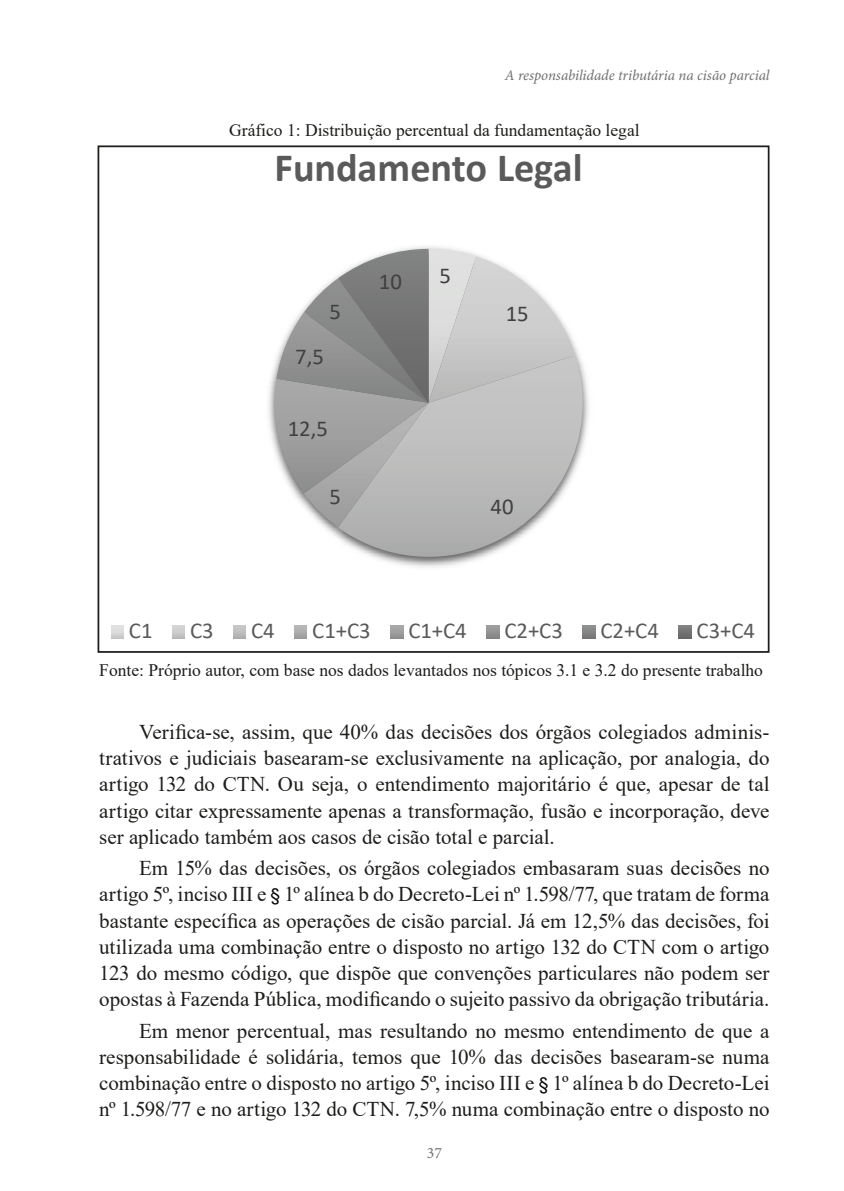
<style>
.page{position:relative;width:844px;height:1191px;background:#fff}
.page>*{position:absolute;margin:0;border:0;box-sizing:border-box;transform-origin:0 0}
.t1{font:700 40.25px "Calibri";color:#5b5a5a}
.t2{font:22.75px "Calibri";color:#5b5a5a}
.t3{font:22.75px "Calibri";color:#414141}
.t4{font:21px/26.2px "Times New Roman";letter-spacing:-.005em;color:#1d1d1b;text-align:justify}
.t5{font:17.5px "Times New Roman";color:#1d1d1b}
.t6{font:15.75px "Minion Pro";color:#70706f}
.t7{font:italic 14.88px "Minion Pro";letter-spacing:-.005em;color:#70706f}
.s1{font-family:"Arial";font-size:17.5px;color:#020203}
</style>
<div class="page">
<svg style="left:338px;top:355px;width:251px;height:209px"></svg>
<svg style="left:270px;top:249px;width:305px;height:278px;background:#b9b9b9"></svg>
<svg style="left:111px;top:625px;width:13px;height:13px"></svg>
<svg style="left:172px;top:625px;width:13px;height:13px"></svg>
<svg style="left:233px;top:625px;width:13px;height:13px"></svg>
<svg style="left:294px;top:625px;width:13px;height:13px"></svg>
<svg style="left:390px;top:625px;width:13px;height:13px"></svg>
<svg style="left:486px;top:625px;width:13px;height:13px"></svg>
<svg style="left:582px;top:625px;width:13px;height:13px"></svg>
<svg style="left:678px;top:625px;width:13px;height:13px"></svg>
<div style="left:97px;top:145px;width:672px;height:508px;border:2px solid #1d1d1b"></div>
<p class="t7" style="left:504px;top:65px;width:266px">A responsabilidade tributária na cisão parcial</p>
<p class="t5" style="left:229px;top:118px;width:412px">Gráfico 1: Distribuição percentual da fundamentação legal</p>
<h1 class="t1" style="left:274px;top:139px;width:309px">Fundamento Legal</h1>
<p class="t3" style="left:329px;top:295px;width:13px">5</p>
<p class="t3" style="left:295px;top:341px;width:30px">7,5</p>
<p class="t3" style="left:288px;top:413px;width:42px">12,5</p>
<p class="t3" style="left:329px;top:481px;width:13px">5</p>
<p class="t3" style="left:379px;top:265px;width:25px">10</p>
<p class="t3" style="left:439px;top:259px;width:13px">5</p>
<p class="t3" style="left:505px;top:297px;width:25px">15</p>
<p class="t3" style="left:490px;top:490px;width:25px">40</p>
<p class="t2" style="left:129px;top:615px;width:25px">C1</p>
<p class="t2" style="left:190px;top:615px;width:25px">C3</p>
<p class="t2" style="left:251px;top:615px;width:25px">C4</p>
<p class="t2" style="left:312px;top:615px;width:60px">C1+C3</p>
<p class="t2" style="left:408px;top:615px;width:60px">C1+C4</p>
<p class="t2" style="left:504px;top:615px;width:60px">C2+C3</p>
<p class="t2" style="left:600px;top:615px;width:60px">C2+C4</p>
<p class="t2" style="left:696px;top:615px;width:60px">C3+C4</p>
<p class="t5" style="left:99px;top:658px;width:665px">Fonte: Próprio autor, com base nos dados levantados nos tópicos 3.1 e 3.2 do presente trabalho</p>
<p class="t4" style="left:99px;top:718px;width:671px;text-indent:40px">Verifica-se, assim, que 40% das decisões dos órgãos colegiados adminis&shy;trativos e judiciais basearam-se exclusivamente na aplicação, por analogia, do artigo 132 do CTN. Ou seja, o entendimento majoritário é que, apesar de tal artigo citar expressamente apenas a transformação, fusão e incorporação, deve ser aplicado também aos casos de cisão total e parcial.</p>
<p class="t4" style="left:99px;top:854px;width:671px;text-indent:40px">Em 15% das decisões, os órgãos colegiados embasaram suas decisões no artigo 5º, inciso III e <span class="s1">§</span> 1º alínea b do Decreto-Lei nº 1.598/77, que tratam de forma bastante específica as operações de cisão parcial. Já em 12,5% das decisões, foi utilizada uma combinação entre o disposto no artigo 132 do CTN com o artigo 123 do mesmo código, que dispõe que convenções particulares não podem ser opostas à Fazenda Pública, modificando o sujeito passivo da obrigação tributária.</p>
<p class="t4" style="left:99px;top:1016px;width:671px;text-indent:40px">Em menor percentual, mas resultando no mesmo entendimento de que a responsabilidade é solidária, temos que 10% das decisões basearam-se numa combinação entre o disposto no artigo 5º, inciso III e <span class="s1">§</span> 1º alínea b do Decreto-Lei nº 1.598/77 e no artigo 132 do CTN. 7,5% numa combinação entre o disposto no</p>
<p class="t6" style="left:426px;top:1142px;width:17px">37</p>
</div>
